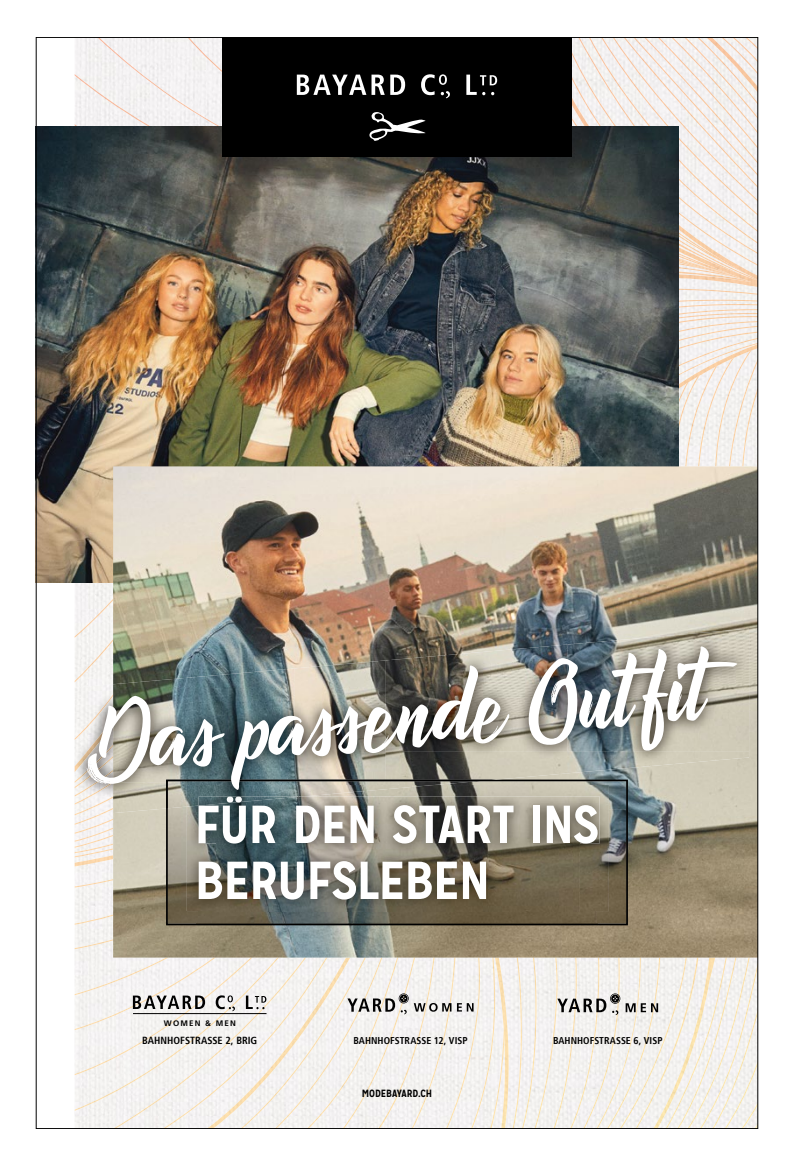
<style>
.page{position:relative;width:794px;height:1166px;background:#fff}
.page>*{position:absolute;margin:0;border:0;box-sizing:border-box;transform-origin:0 0}
.t1{font:90.12px "Atlantis the lost City";color:#fff}
.t2{font:700 53.38px/56px "Mission Gothic";letter-spacing:-.035em;color:#fff}
.t3{font:700 10.5px "Mission Gothic";letter-spacing:-.01em;color:#000}
.t4{font:700 condensed 10.33px "Frutiger";color:#000}
.t5{font:700 condensed 9.89px "Frutiger";letter-spacing:.005em;color:#000}
.t6{font:700 7.96px "Frutiger LT Std";letter-spacing:.15em;color:#000}
</style>
<div class="page">
<img style="left:75px;top:816px;width:38px;height:123px">
<div style="left:75px;top:39px;width:61px;height:645px;background:#f4f2f2"></div>
<div style="left:136px;top:39px;width:86px;height:87px;background:#f4f2f3"></div>
<img style="left:508px;top:957px;width:75px;height:170px">
<img style="left:578px;top:39px;width:171px;height:205px">
<img style="left:623px;top:39px;width:126px;height:149px">
<img style="left:633px;top:39px;width:116px;height:137px">
<img style="left:644px;top:39px;width:105px;height:125px">
<img style="left:657px;top:39px;width:92px;height:110px">
<img style="left:671px;top:39px;width:78px;height:95px">
<img style="left:684px;top:39px;width:65px;height:80px">
<img style="left:75px;top:74px;width:31px;height:25px">
<img style="left:106px;top:97px;width:45px;height:29px">
<img style="left:97px;top:39px;width:37px;height:29px">
<img style="left:132px;top:67px;width:42px;height:31px">
<img style="left:172px;top:98px;width:50px;height:28px">
<div style="left:187px;top:39px;width:35px;height:55px;background:#f4f2f2"></div>
<img style="left:720px;top:250px;width:27px;height:4px">
<img style="left:75px;top:648px;width:31px;height:34px">
<svg style="left:105px;top:639px;width:8px;height:11px"></svg>
<img style="left:678px;top:288px;width:71px;height:12px">
<img style="left:75px;top:818px;width:38px;height:37px">
<img style="left:75px;top:827px;width:38px;height:26px">
<img style="left:678px;top:300px;width:71px;height:4px">
<img style="left:678px;top:304px;width:71px;height:9px">
<img style="left:678px;top:334px;width:71px;height:12px">
<img style="left:75px;top:816px;width:28px;height:9px">
<img style="left:678px;top:313px;width:71px;height:21px">
<img style="left:75px;top:879px;width:38px;height:46px">
<img style="left:75px;top:939px;width:38px;height:18px">
<img style="left:75px;top:957px;width:88px;height:170px">
<img style="left:163px;top:957px;width:77px;height:170px">
<img style="left:240px;top:957px;width:35px;height:170px">
<img style="left:275px;top:957px;width:67px;height:170px">
<img style="left:342px;top:957px;width:36px;height:170px">
<img style="left:378px;top:957px;width:33px;height:170px">
<img style="left:411px;top:957px;width:35px;height:170px">
<img style="left:446px;top:957px;width:25px;height:170px">
<img style="left:471px;top:957px;width:24px;height:170px">
<img style="left:490px;top:1029px;width:5px;height:98px">
<img style="left:689px;top:351px;width:53px;height:115px">
<img style="left:742px;top:400px;width:7px;height:66px">
<img style="left:678px;top:405px;width:20px;height:56px">
<img style="left:698px;top:374px;width:36px;height:92px">
<img style="left:742px;top:374px;width:7px;height:26px">
<img style="left:512px;top:957px;width:24px;height:170px">
<img style="left:553px;top:957px;width:24px;height:170px">
<img style="left:583px;top:957px;width:34px;height:170px">
<img style="left:617px;top:461px;width:81px;height:666px">
<img style="left:665px;top:957px;width:12px;height:170px">
<img style="left:677px;top:957px;width:10px;height:170px">
<img style="left:687px;top:957px;width:62px;height:170px">
<img style="left:700px;top:962px;width:49px;height:165px">
<img style="left:712px;top:1009px;width:37px;height:118px">
<img style="left:724px;top:1060px;width:25px;height:67px">
<img style="left:741px;top:1102px;width:8px;height:25px">
<img style="left:571px;top:99px;width:21px;height:27px">
<img style="left:678px;top:254px;width:71px;height:31px">
<img style="left:571px;top:68px;width:2px;height:31px">
<img style="left:678px;top:223px;width:42px;height:31px">
<img style="left:706px;top:39px;width:43px;height:54px">
<img style="left:75px;top:855px;width:38px;height:11px">
<img style="left:207px;top:1098px;width:40px;height:29px">
<img style="left:241px;top:1068px;width:34px;height:31px">
<img style="left:270px;top:1038px;width:29px;height:31px">
<img style="left:294px;top:995px;width:29px;height:43px">
<img style="left:323px;top:957px;width:27px;height:46px">
<img style="left:495px;top:957px;width:13px;height:170px">
<img style="left:653px;top:1098px;width:20px;height:29px">
<img style="left:678px;top:374px;width:24px;height:31px">
<img style="left:669px;top:1024px;width:27px;height:75px">
<img style="left:694px;top:344px;width:55px;height:30px">
<img style="left:696px;top:957px;width:19px;height:81px">
<img style="left:45px;top:126px;width:633px;height:457px">
<img style="left:113px;top:466px;width:636px;height:491px">
<svg style="left:166px;top:779px;width:462px;height:146px;background:#696557"></svg>
<img style="left:187px;top:808px;width:30px;height:103px">
<img style="left:489px;top:785px;width:120px;height:25px">
<img style="left:579px;top:810px;width:30px;height:101px">
<img style="left:217px;top:843px;width:362px;height:68px">
<img style="left:199px;top:796px;width:400px;height:47px">
<div style="left:222px;top:37px;width:349px;height:120px;background:#000"></div>
<svg style="left:297px;top:75px;width:108px;height:20px"></svg>
<svg style="left:421px;top:74px;width:29px;height:24px"></svg>
<svg style="left:466px;top:75px;width:31px;height:20px"></svg>
<svg style="left:369px;top:112px;width:56px;height:29px"></svg>
<img style="left:74px;top:738px;width:1px;height:78px">
<img style="left:75px;top:684px;width:38px;height:132px">
<img style="left:75px;top:694px;width:38px;height:24px">
<img style="left:75px;top:772px;width:38px;height:43px">
<img style="left:75px;top:781px;width:38px;height:23px">
<img style="left:99px;top:808px;width:14px;height:6px">
<img style="left:75px;top:718px;width:38px;height:54px">
<img style="left:385px;top:644px;width:182px;height:107px">
<img style="left:567px;top:629px;width:182px;height:122px">
<img style="left:113px;top:668px;width:181px;height:114px">
<img style="left:294px;top:660px;width:92px;height:119px">
<img style="left:385px;top:751px;width:364px;height:28px">
<img style="left:113px;top:782px;width:53px;height:31px">
<img style="left:166px;top:779px;width:330px;height:1px">
<img style="left:166px;top:780px;width:323px;height:28px">
<img style="left:187px;top:785px;width:247px;height:21px">
<img style="left:199px;top:796px;width:105px;height:9px">
<svg style="left:133px;top:995px;width:72px;height:14px"></svg>
<svg style="left:216px;top:995px;width:19px;height:16px"></svg>
<svg style="left:246px;top:995px;width:20px;height:14px"></svg>
<hr style="left:133px;top:1013px;width:133px;height:1px;background:#000">
<svg style="left:347px;top:993px;width:104px;height:21px"></svg>
<svg style="left:457px;top:1003px;width:16px;height:8px"></svg>
<svg style="left:641px;top:1003px;width:17px;height:9px"></svg>
<svg style="left:557px;top:993px;width:78px;height:22px"></svg>
<svg style="left:749px;top:37px;width:10px;height:1092px"></svg>
<p class="t1" style="left:80px;top:679px;width:621px;rotate:-5deg">Das passende Out fit</p>
<p class="t2" style="left:194px;top:796px;width:406px">FÜR DEN START INS<br>BERUFSLEBEN</p>
<p class="t6" style="left:164px;top:1018px;width:74px">WOMEN &amp; MEN</p>
<p class="t4" style="left:142px;top:1035px;width:117px">BAHNHOFSTRASSE 2, BRIG</p>
<p class="t5" style="left:353px;top:1036px;width:116px">BAHNHOFSTRASSE 12, VISP</p>
<p class="t5" style="left:553px;top:1036px;width:111px">BAHNHOFSTRASSE 6, VISP</p>
<p class="t3" style="left:362px;top:1087px;width:72px">MODEBAYARD.CH</p>
</div>
